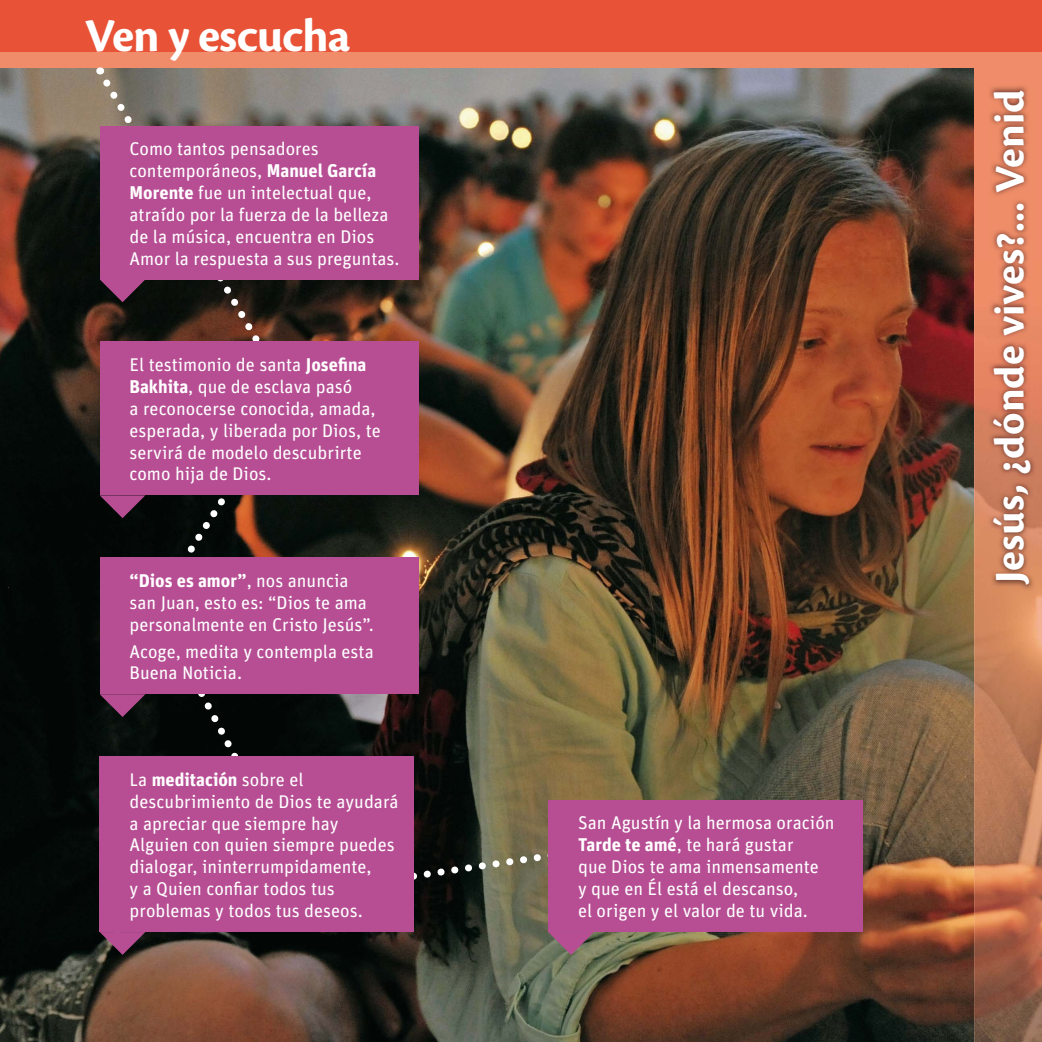
<style>
.page{position:relative;width:1042px;height:1042px;background:#fff}
.page>*{position:absolute;margin:0;border:0;box-sizing:border-box;transform-origin:0 0}
.t1{font:700 49px "Cronos Pro";letter-spacing:-.02em;color:#fff}
.t2{font:700 43.75px "Cronos Pro";color:#fff}
.t3{font:18.38px/21.9px "Unit Pro";color:#fff}
.s1{font-weight:700}
</style>
<div class="page">
<img style="left:0;top:68px;width:974px;height:974px">
<div style="left:0;top:39px;width:1042px;height:29px;background:#f08c6a"></div>
<div style="left:0;top:0;width:1042px;height:52px;background:#e85236"></div>
<img style="left:974px;top:260px;width:68px;height:782px">
<div style="left:974px;top:55px;width:68px;height:205px;background:#f08c6a"></div>
<img style="left:988px;top:86px;width:48px;height:504px">
<svg style="left:97px;top:73px;width:198px;height:326px;background:#574c43"></svg>
<div style="left:100px;top:126px;width:318px;height:153px;background:#b74e94"></div>
<svg style="left:100px;top:279px;width:45px;height:23px"></svg>
<div style="left:100px;top:342px;width:318px;height:153px;background:#b74e94"></div>
<div style="left:100px;top:557px;width:318px;height:137px;background:#b74e94"></div>
<svg style="left:100px;top:495px;width:199px;height:261px"></svg>
<svg style="left:414px;top:833px;width:134px;height:59px;background:#474738"></svg>
<div style="left:548px;top:800px;width:314px;height:132px;background:#b74e94"></div>
<svg style="left:548px;top:932px;width:46px;height:23px"></svg>
<div style="left:100px;top:756px;width:314px;height:176px;background:#b74e94"></div>
<svg style="left:100px;top:932px;width:45px;height:23px"></svg>
<h1 class="t1" style="left:85px;top:17px;width:267px">Ven y escucha</h1>
<p class="t3" style="left:129px;top:139px;width:272px">Como tantos pensadores contemporáneos, <span class="s1">Manuel García<br>Morente</span> fue un intelectual que, atraído por la fuerza de la belleza de la música, encuentra en Dios<br>Amor la respuesta a sus preguntas.</p>
<p class="t3" style="left:129px;top:355px;width:253px">El testimonio de santa <span class="s1">Josefina<br>Bakhita</span>, que de esclava pasó<br>a reconocerse conocida, amada, esperada, y liberada por Dios, te servirá de modelo descubrirte como hija de Dios.</p>
<p class="t3" style="left:129px;top:571px;width:246px"><span class="s1">“Dios es amor”</span>, nos anuncia san Juan, esto es: “Dios te ama personalmente en Cristo Jesús”.</p>
<p class="t3" style="left:129px;top:642px;width:246px">Acoge, medita y contempla esta<br>Buena Noticia.</p>
<p class="t3" style="left:129px;top:770px;width:271px">La <span class="s1">meditación</span> sobre el descubrimiento de Dios te ayudará a apreciar que siempre hay<br>Alguien con quien siempre puedes dialogar, ininterrumpidamente,<br>y a Quien confiar todos tus problemas y todos tus deseos.</p>
<p class="t3" style="left:578px;top:814px;width:258px">San Agustín y la hermosa oración<br><span class="s1">Tarde te amé</span>, te hará gustar<br>que Dios te ama inmensamente<br>y que en Él está el descanso,<br>el origen y el valor de tu vida.</p>
<h2 class="t2" style="left:993px;top:583px;width:495px;rotate:-90deg">Jesús, ¿dónde vives?... Venid</h2>
</div>
